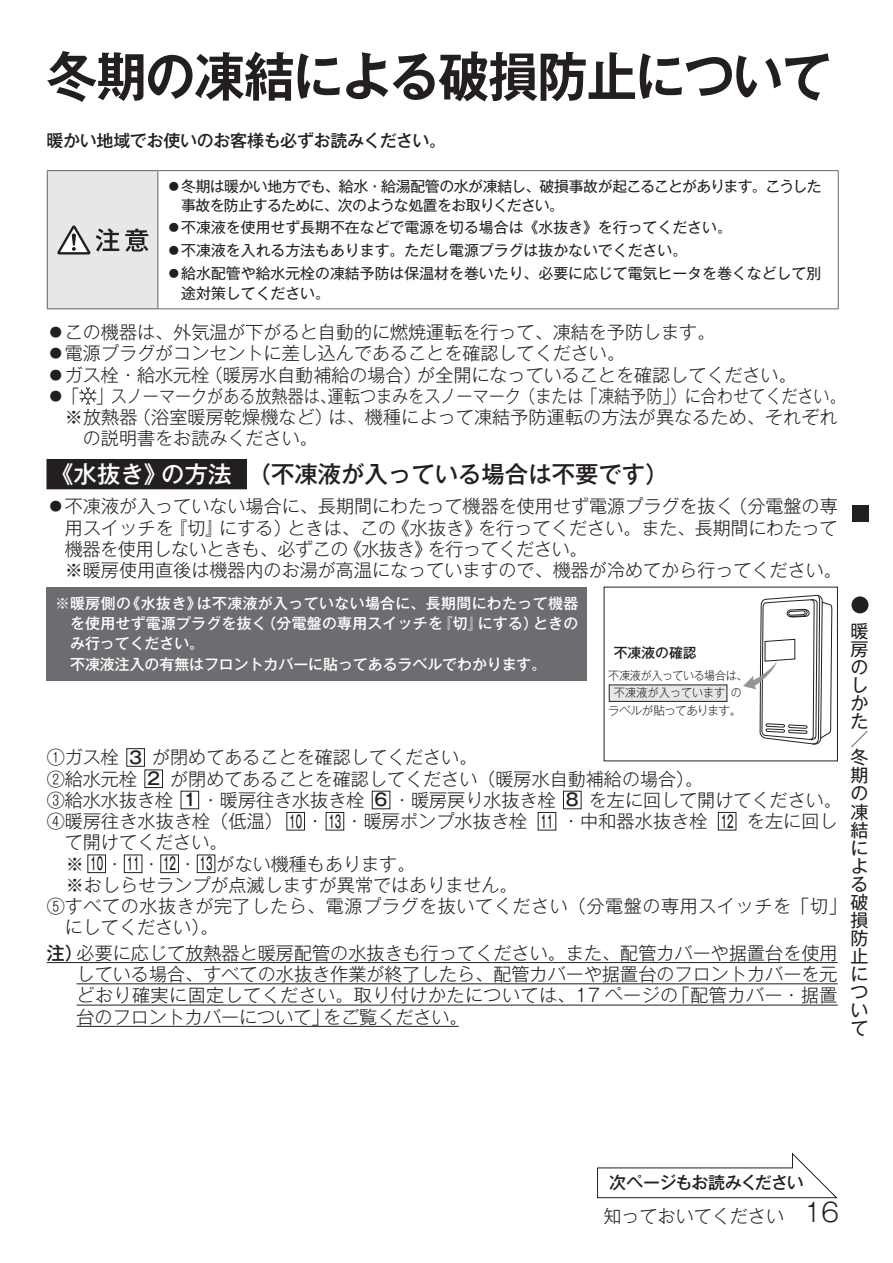
<style>
.page{position:relative;width:893px;height:1263px;background:#fff}
.page>*{position:absolute;margin:0;border:0;box-sizing:border-box;transform-origin:0 0}
.t1{font:53.1px "Gothic MB101 Pro De Bold 90 msp RKSJ H";letter-spacing:-.035em;color:#231f20;scale:.95 1}
.t2{font:23.4px "Gothic MB101 Pro Medium 90 msp RKSJ H";color:#231f20}
.t3{font:18px/21.3px "Gothic MB101 Pro Light 90 msp RKSJ H";color:#231f20;text-align:justify}
.t4{font:18px "Gothic MB101 Pro Light 90 msp RKSJ H";letter-spacing:.035em;color:#231f20}
.t5{font:18px/18px "Gothic MB101 Pro Regular 90 msp RKSJ V";color:#231f20;text-align:justify}
.t6{font:16.95px "Gothic MB101 Pro Medium 90 msp RKSJ H";letter-spacing:-.025em;color:#231f20}
.t7{font:16.95px "Gothic MB101 Pro Medium 90 msp RKSJ H";letter-spacing:-.055em;color:#231f20}
.t8{font:14.85px/19.2px "Gothic MB101 Pro Regular 90 msp RKSJ H";color:#231f20}
.t9{font:14.85px/19.2px "Gothic MB101 Pro Regular 90 msp RKSJ H";letter-spacing:-.04em;color:#231f20}
.t10{font:14.85px "Gothic MB101 Pro Medium 90 msp RKSJ H";letter-spacing:.02em;color:#fff}
.t11{font:14.85px "Gothic MB101 Pro Medium 90 msp RKSJ H";color:#fff}
.t12{font:13.8px "Gothic MB101 Pro Medium 90 msp RKSJ H";color:#231f20}
.t13{font:11.7px/17.5px "Gothic MB101 Pro Light 90 msp RKSJ H";letter-spacing:-.02em;color:#231f20;text-align:center;scale:.94 1}
.s1{color:#fff}
.s2{font-family:"Gothic MB101 Pro Medium 90 msp RKSJ H";font-size:16.95px}
.s3{font-family:"Gothic MB101 Pro Medium 90 msp RKSJ H"}
.s4{font-size:25.5px}
</style>
<div class="page">
<div style="left:851px;top:596px;width:17px;height:17px;background:#231f20;border-radius:50%"></div>
<div style="left:851px;top:505px;width:17px;height:17px;background:#231f20"></div>
<div style="left:47px;top:171px;width:111px;height:138px;background:#e6e7e9"></div>
<hr style="left:47px;top:170px;width:111px;height:1px;background:#6c6d70">
<hr style="left:47px;top:171px;width:1px;height:137px;background:#6c6d70">
<hr style="left:158px;top:170px;width:681px;height:1px;background:#6c6d70">
<hr style="left:838px;top:171px;width:1px;height:137px;background:#6c6d70">
<hr style="left:47px;top:308px;width:792px;height:1px;background:#6c6d70">
<hr style="left:157px;top:171px;width:1px;height:137px;background:#6c6d70">
<svg style="left:57px;top:225px;width:62px;height:29px"></svg>
<svg style="left:125px;top:229px;width:23px;height:23px"></svg>
<svg style="left:597px;top:1153px;width:241px;height:45px"></svg>
<hr style="left:47px;top:962px;width:791px;height:1px;background:#231f20">
<hr style="left:77px;top:983px;width:761px;height:1px;background:#231f20">
<hr style="left:77px;top:1005px;width:761px;height:1px;background:#231f20">
<hr style="left:77px;top:1026px;width:382px;height:1px;background:#231f20">
<div style="left:127px;top:748px;width:18px;height:18px;border:1px solid #231f20"></div>
<div style="left:145px;top:770px;width:18px;height:18px;border:1px solid #231f20"></div>
<div style="left:181px;top:791px;width:18px;height:18px;border:1px solid #231f20"></div>
<div style="left:372px;top:791px;width:18px;height:18px;border:1px solid #231f20"></div>
<div style="left:563px;top:791px;width:18px;height:18px;border:1px solid #231f20"></div>
<div style="left:287px;top:812px;width:18px;height:18px;border:1px solid #231f20"></div>
<div style="left:326px;top:812px;width:18px;height:18px;border:1px solid #231f20"></div>
<div style="left:538px;top:812px;width:18px;height:18px;border:1px solid #231f20"></div>
<div style="left:718px;top:812px;width:18px;height:18px;border:1px solid #231f20"></div>
<div style="left:88px;top:855px;width:18px;height:18px;border:1px solid #231f20"></div>
<div style="left:124px;top:855px;width:18px;height:18px;border:1px solid #231f20"></div>
<div style="left:161px;top:855px;width:18px;height:18px;border:1px solid #231f20"></div>
<div style="left:197px;top:855px;width:18px;height:18px;border:1px solid #231f20"></div>
<svg style="left:79px;top:387px;width:17px;height:18px"></svg>
<div style="left:47px;top:459px;width:199px;height:30px;background:#231f20"></div>
<div style="left:47px;top:587px;width:540px;height:93px;background:#6c6d70"></div>
<svg style="left:743px;top:595px;width:89px;height:150px"></svg>
<div style="left:609px;top:685px;width:118px;height:16px;background:#e6e7e9"></div>
<div style="left:609px;top:685px;width:118px;height:17px;border:1px solid #231f20"></div>
<h1 class="t1" style="left:47px;top:57px;width:828px">冬期の凍結による破損防止について</h1>
<p class="t6" style="left:47px;top:134px;width:401px">暖かい地域でお使いのお客様も必ずお読みください。</p>
<p class="t9" style="left:181px;top:179px;width:642px;text-indent:-15px">●冬期は暖かい地方でも、給水・給湯配管の水が凍結し、破損事故が起こることがあります。こうした事故を防止するために、次のような処置をお取りください。</p>
<p class="t8" style="left:166px;top:219px;width:567px">●不凍液を使用せず長期不在などで電源を切る場合は《水抜き》を行ってください。</p>
<p class="t8" style="left:166px;top:243px;width:522px">●不凍液を入れる方法もあります。ただし電源プラグは抜かないでください。</p>
<p class="t8" style="left:181px;top:266px;width:641px;text-indent:-15px">●給水配管や給水元栓の凍結予防は保温材を巻いたり、必要に応じて電気ヒータを巻くなどして別途対策してください。</p>
<p class="t3" style="left:47px;top:324px;width:670px">●この機器は、外気温が下がると自動的に燃焼運転を行って、凍結を予防します。</p>
<p class="t3" style="left:47px;top:345px;width:580px">●電源プラグがコンセントに差し込んであることを確認してください。</p>
<p class="t3" style="left:47px;top:367px;width:751px">●ガス栓・給水元栓（暖房水自動補給の場合）が全開になっていることを確認してください。</p>
<p class="t3" style="left:47px;top:388px;width:800px">●「 」スノーマークがある放熱器は、運転つまみをスノーマーク（または「凍結予防」）に合わせてください。</p>
<p class="t3" style="left:65px;top:409px;width:774px">※放熱器（浴室暖房乾燥機など）は、機種によって凍結予防運転の方法が異なるため、それぞれ</p>
<p class="t3" style="left:83px;top:430px;width:236px">の説明書をお読みください。</p>
<p class="t2" style="left:50px;top:465px;width:620px"><span class="s1">《水抜き》の方法</span> （不凍液が入っている場合は不要です）</p>
<p class="t3" style="left:65px;top:498px;width:779px;text-align:left;text-indent:-18px">●不凍液が入っていない場合に、長期間にわたって機器を使用せず電源プラグを抜く（分電盤の専用スイッチを『切』にする）ときは、この《水抜き》を行ってください。また、長期間にわたって機器を使用しないときも、必ずこの《水抜き》を行ってください。<br>※暖房使用直後は機器内のお湯が高温になっていますので、機器が冷めてから行ってください。</p>
<p class="t10" style="left:55px;top:598px;width:524px">※ 暖房側の《水抜き》は不凍液が入っていない場合に、長期間にわたって機器</p>
<p class="t10" style="left:70px;top:618px;width:510px">を使用せず電源プラグを抜く（分電盤の専用スイッチを『切』にする）ときの</p>
<p class="t11" style="left:70px;top:638px;width:135px">み行ってください。</p>
<p class="t11" style="left:55px;top:658px;width:493px">　不凍液注入の有無はフロントカバーに貼ってあるラベルでわかります。</p>
<p class="t12" style="left:614px;top:648px;width:84px">不凍液の確認</p>
<p class="t13" style="left:608px;top:668px;width:150px">不凍液が入っている場合は、不凍液が入っていますのラベルが貼ってあります。</p>
<p class="t3" style="left:47px;top:749px;width:432px">①ガス栓 <span class="s2">3</span> が閉めてあることを確認してください。</p>
<p class="t3" style="left:47px;top:771px;width:658px">②給水元栓 <span class="s2">2</span> が閉めてあることを確認してください（暖房水自動補給の場合）。</p>
<p class="t3" style="left:47px;top:792px;width:797px">③給水水抜き栓 <span class="s2">1</span> ・暖房往き水抜き栓 <span class="s2">6</span> ・暖房戻り水抜き栓 <span class="s2">8</span> を左に回して開けてください。</p>
<p class="t3" style="left:47px;top:813px;width:792px">④ 暖房往き水抜き栓（低温） <span class="s2">10</span> ・ <span class="s2">13</span> ・暖房ポンプ水抜き栓 <span class="s2">11</span> ・中和器水抜き栓 <span class="s2">12</span> を左に回し</p>
<p class="t3" style="left:65px;top:834px;width:164px">て開けてください。</p>
<p class="t3" style="left:66px;top:856px;width:351px">※ <span class="s2">10</span> ・ <span class="s2">11</span> ・ <span class="s2">12</span> ・ <span class="s2">13</span> がない機種もあります。</p>
<p class="t3" style="left:66px;top:877px;width:453px">※おしらせランプが点滅しますが異常ではありません。</p>
<p class="t4" style="left:47px;top:900px;width:801px">⑤ すべての水抜きが完了したら、電源プラグを抜いてください（分電盤の専用スイッチを「切」</p>
<p class="t3" style="left:65px;top:919px;width:155px">にしてください）。</p>
<p class="t3" style="left:77px;top:945px;width:763px;text-indent:-30px"><span class="s3">注）</span>必要に応じて放熱器と暖房配管の水抜きも行ってください。また、配管カバーや据置台を使用している場合、すべての水抜き作業が終了したら、配管カバーや据置台のフロントカバーを元どおり確実に固定してください。取り付けかたについては、17 ページの「配管カバー・据置台のフロントカバーについて」をご覧ください。</p>
<p class="t5" style="left:850px;top:624px;width:19px">暖房のしかた／冬期の凍結による破損防止について</p>
<p class="t7" style="left:609px;top:1177px;width:196px">次ページもお読みください</p>
<p class="t3" style="left:603px;top:1207px;width:237px">知っておいてください <span class="s4">16</span></p>
</div>
